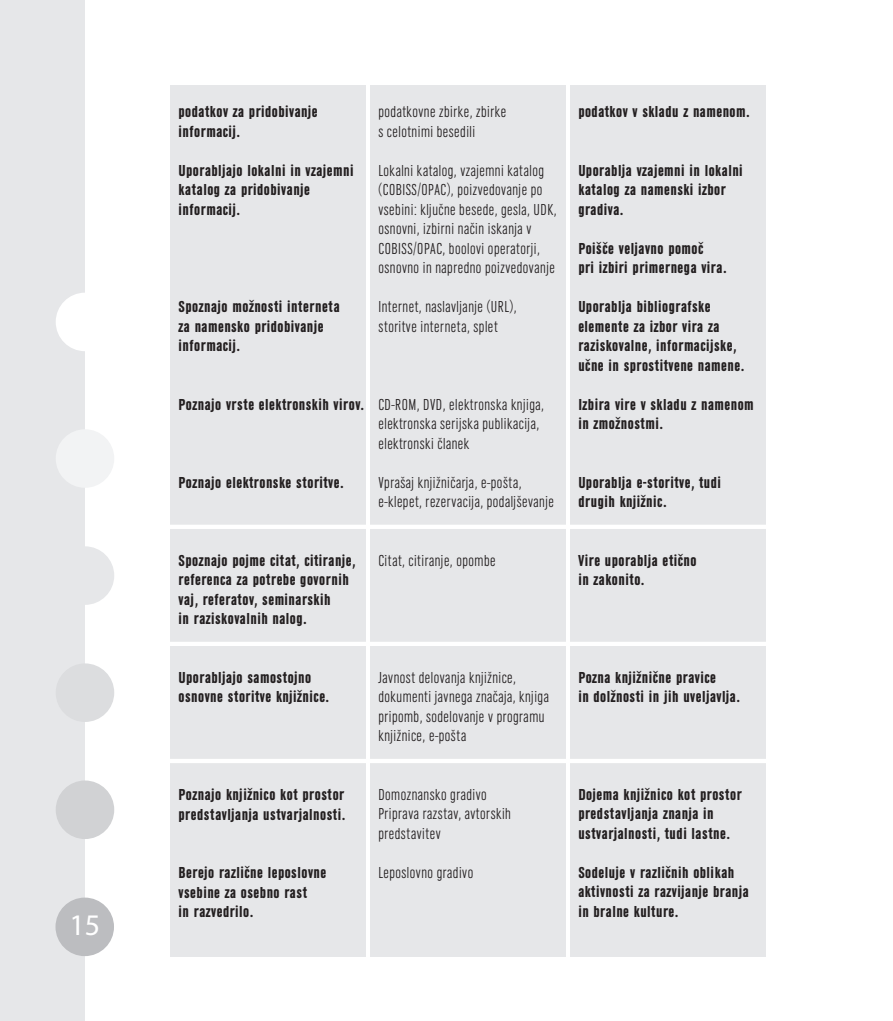
<style>
.page{position:relative;width:893px;height:1021px;background:#fff}
.page>*{position:absolute;margin:0;border:0;box-sizing:border-box;transform-origin:0 0}
.t1{font:30px "Myriad Pro";color:#fff}
.t2{font:700 condensed 16.5px/19.5px "URW Grotesk TEE";letter-spacing:.03em;color:#231f20}
.t3{font:16.5px/19.5px "URW Grotesk TEE Ligh Cond";letter-spacing:.03em;color:#231f20}
</style>
<div class="page">
<div style="left:0;top:0;width:85px;height:1020px;background:#e6e7e9"></div>
<div style="left:55px;top:897px;width:59px;height:59px;background:#bcbdc0;border-radius:50%"></div>
<div style="left:56px;top:780px;width:58px;height:59px;background:#d1d2d4;border-radius:50%"></div>
<div style="left:56px;top:663px;width:58px;height:59px;background:#dcdddf;border-radius:50%"></div>
<div style="left:56px;top:546px;width:58px;height:59px;background:#e6e7e9;border-radius:50%"></div>
<div style="left:56px;top:429px;width:58px;height:59px;background:#f2f3f4;border-radius:50%"></div>
<div style="left:56px;top:293px;width:58px;height:58px;background:#fff;border-radius:50%"></div>
<div style="left:170px;top:85px;width:196px;height:871px;background:#e6e7e9"></div>
<div style="left:370px;top:85px;width:196px;height:871px;background:#e6e7e9"></div>
<div style="left:570px;top:85px;width:195px;height:871px;background:#e6e7e9"></div>
<div style="left:167px;top:758px;width:611px;height:5px;background:#fff"></div>
<div style="left:167px;top:641px;width:611px;height:5px;background:#fff"></div>
<div style="left:167px;top:524px;width:611px;height:5px;background:#fff"></div>
<h1 class="t1" style="left:69px;top:906px;width:32px">15</h1>
<p class="t2" style="left:179px;top:102px;width:141px">podatkov za pridobivanje informacij.</p>
<p class="t2" style="left:179px;top:161px;width:177px">Uporabljajo lokalni in vzajemni katalog za pridobivanje informacij.</p>
<p class="t2" style="left:179px;top:297px;width:163px">Spoznajo možnosti interneta za namensko pridobivanje informacij.</p>
<p class="t3" style="left:378px;top:102px;width:129px">podatkovne zbirke, zbirke s celotnimi besedili</p>
<p class="t3" style="left:378px;top:161px;width:179px">Lokalni katalog, vzajemni katalog (COBISS/OPAC), poizvedovanje po vsebini: ključne besede, gesla, UDK, osnovni, izbirni način iskanja v COBISS/OPAC, boolovi operatorji, osnovno in napredno poizvedovanje</p>
<p class="t3" style="left:378px;top:297px;width:139px">Internet, naslavljanje (URL), storitve interneta, splet</p>
<p class="t2" style="left:179px;top:395px;width:187px">Poznajo vrste elektronskih virov.</p>
<p class="t2" style="left:179px;top:473px;width:167px">Poznajo elektronske storitve.</p>
<p class="t3" style="left:378px;top:395px;width:167px">CD-ROM, DVD, elektronska knjiga, elektronska serijska publikacija, elektronski članek</p>
<p class="t3" style="left:378px;top:473px;width:177px">Vprašaj knjižničarja, e-pošta, e-klepet, rezervacija, podaljševanje</p>
<p class="t2" style="left:578px;top:102px;width:173px">podatkov v skladu z namenom.</p>
<p class="t2" style="left:578px;top:161px;width:166px">Uporablja vzajemni in lokalni katalog za namenski izbor gradiva.</p>
<p class="t2" style="left:578px;top:239px;width:150px">Poišče veljavno pomoč<br>pri izbiri primernega vira.</p>
<p class="t2" style="left:578px;top:297px;width:167px">Uporablja bibliografske elemente za izbor vira za raziskovalne, informacijske, učne in sprostitvene namene.</p>
<p class="t2" style="left:578px;top:395px;width:177px">Izbira vire v skladu z namenom in zmožnostmi.</p>
<p class="t2" style="left:578px;top:473px;width:144px">Uporablja e-storitve, tudi drugih knjižnic.</p>
<p class="t2" style="left:179px;top:551px;width:178px">Spoznajo pojme citat, citiranje, referenca za potrebe govornih vaj, referatov, seminarskih<br>in raziskovalnih nalog.</p>
<p class="t3" style="left:378px;top:551px;width:119px">Citat, citiranje, opombe</p>
<p class="t2" style="left:578px;top:551px;width:120px">Vire uporablja etično in zakonito.</p>
<p class="t2" style="left:179px;top:668px;width:152px">Uporabljajo samostojno osnovne storitve knjižnice.</p>
<p class="t3" style="left:378px;top:668px;width:172px">Javnost delovanja knjižnice, dokumenti javnega značaja, knjiga pripomb, sodelovanje v programu knjižnice, e-pošta</p>
<p class="t2" style="left:578px;top:668px;width:163px">Pozna knjižnične pravice<br>in dolžnosti in jih uveljavlja.</p>
<p class="t2" style="left:179px;top:785px;width:168px">Poznajo knjižnico kot prostor predstavljanja ustvarjalnosti.</p>
<p class="t2" style="left:179px;top:863px;width:149px">Berejo različne leposlovne vsebine za osebno rast<br>in razvedrilo.</p>
<p class="t3" style="left:378px;top:785px;width:134px">Domoznansko gradivo<br>Priprava razstav, avtorskih predstavitev</p>
<p class="t3" style="left:378px;top:863px;width:96px">Leposlovno gradivo</p>
<p class="t2" style="left:578px;top:785px;width:165px">Dojema knjižnico kot prostor predstavljanja znanja in ustvarjalnosti, tudi lastne.</p>
<p class="t2" style="left:578px;top:863px;width:172px">Sodeluje v različnih oblikah aktivnosti za razvijanje branja in bralne kulture.</p>
</div>
